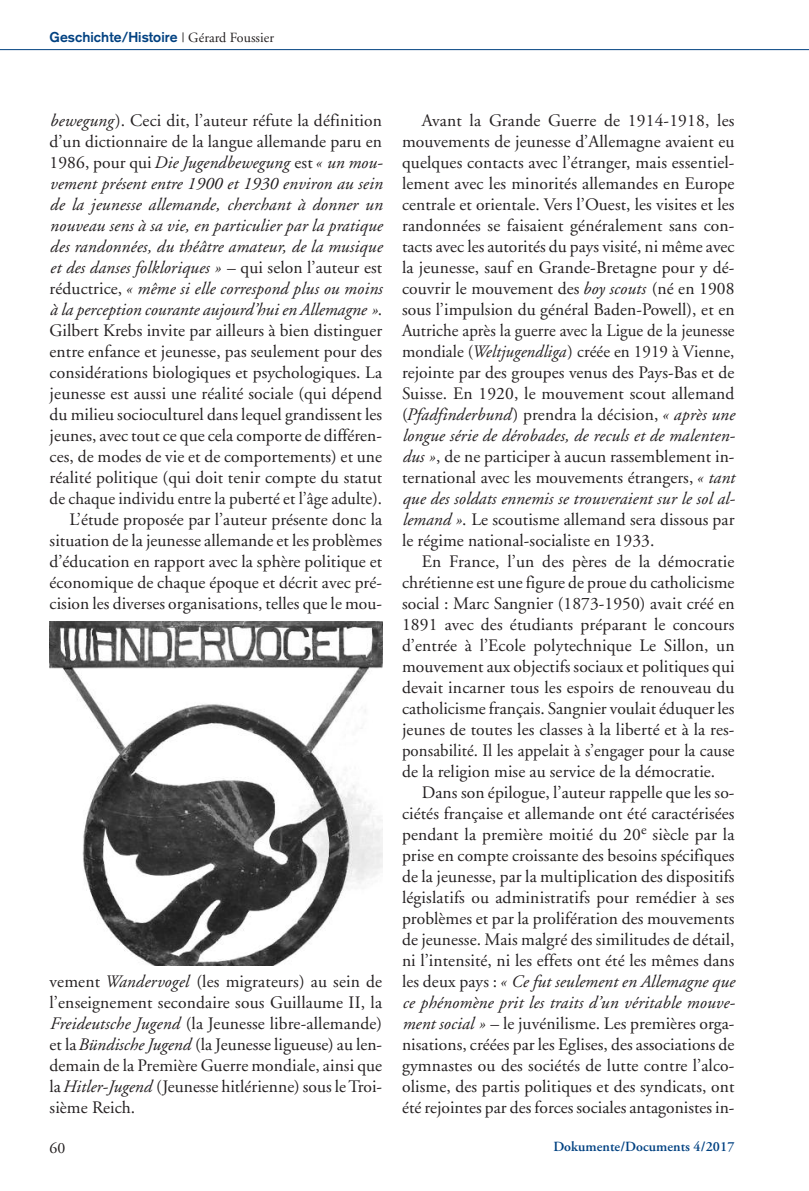
<style>
.page{position:relative;width:809px;height:1191px;background:#fff}
.page>*{position:absolute;margin:0;border:0;box-sizing:border-box;transform-origin:0 0}
.t1{font:17.5px/21px "Adobe Garamond";letter-spacing:.005em;color:#231f20;text-align:justify}
.t2{font:15.75px "Adobe Garamond";color:#231f20}
.t3{font:700 14px "Akzidenz Grotesk";letter-spacing:.005em;color:#014181}
.t4{font:600 14px "Adobe Garamond";letter-spacing:.005em;color:#014181}
.s1{font-family:"Adobe Garamond";font-weight:400;color:#231f20}
.s2{font-style:italic}
</style>
<div class="page">
<hr style="left:0;top:49px;width:809px;height:1px;background:#014181">
<img style="left:50px;top:621px;width:332px;height:344px">
<p class="t3" style="left:50px;top:32px;width:226px">Geschichte/Histoire <span class="s1">| Gérard Foussier</span></p>
<p class="t1" style="left:50px;top:111px;width:335px;text-align:right"><span class="s2">bewegung</span>). Ceci dit, l’auteur réfute la définition d’un dictionnaire de la langue allemande paru en 1986, pour qui<span class="s2">Die Jugendbewegung</span> est <span class="s2">« un mou&shy;vement présent entre 1900 et 1930 environ au sein de la jeunesse allemande, cherchant à donner un nouveau sens à sa vie, en particulier par la pratique des randonnées, du théâtre amateur, de la musique et des danses folkloriques »</span> – qui selon l’auteur est réductrice, <span class="s2">« même si elle correspond plus ou moins à la perception courante aujourd’hui en Allemagne »</span>.<br>Gilbert Krebs invite par ailleurs à bien distinguer entre enfance et jeunesse, pas seulement pour des considérations biologiques et psychologiques. La jeunesse est aussi une réalité sociale (qui dépend du milieu socioculturel dans lequel grandissent les jeunes, avec tout ce que cela comporte de différen&shy;ces, de modes de vie et de comportements) et une réalité politique (qui doit tenir compte du statut de chaque individu entre la puberté et l’âge adulte).<br>L’étude proposée par l’auteur présente donc la situation de la jeunesse allemande et les problèmes d’éducation en rapport avec la sphère politique et économique de chaque époque et décrit avec pré&shy;cision les diverses organisations, telles que le mou-</p>
<p class="t1" style="left:50px;top:972px;width:334px">vement <span class="s2">Wandervogel</span> (les migrateurs) au sein de l’enseignement secondaire sous Guillaume II, la <span class="s2">Freideutsche Jugend</span> (la Jeunesse libre-allemande) et la<span class="s2">Bündische Jugend</span> (la Jeunesse ligueuse) au len&shy;demain de la Première Guerre mondiale, ainsi que la<span class="s2">Hitler-Jugend</span> (Jeunesse hitlérienne) sous leTroi&shy;sième Reich.</p>
<p class="t1" style="left:402px;top:111px;width:335px;text-indent:20px">Avant la Grande Guerre de 1914-1918, les mouvements de jeunesse d’Allemagne avaient eu quelques contacts avec l’étranger, mais essentiel&shy;lement avec les minorités allemandes en Europe centrale et orientale. Vers l’Ouest, les visites et les randonnées se faisaient généralement sans con&shy;tacts avec les autorités du pays visité, ni même avec la jeunesse, sauf en Grande-Bretagne pour y dé&shy;couvrir le mouvement des <span class="s2">boy scouts</span> (né en 1908 sous l’impulsion du général Baden-Powell), et en Autriche après la guerre avec la Ligue de la jeunesse mondiale (<span class="s2">Weltjugendliga</span>) créée en 1919 à Vienne, rejointe par des groupes venus des Pays-Bas et de Suisse. En 1920, le mouvement scout allemand (<span class="s2">Pfadfinderbund</span>) prendra la décision, <span class="s2">« après une longue série de dérobades, de reculs et de malenten&shy;dus »</span>, de ne participer à aucun rassemblement in&shy;ternational avec les mouvements étrangers, <span class="s2">« tant que des soldats ennemis se trouveraient sur le sol al&shy;lemand »</span>. Le scoutisme allemand sera dissous par le régime national-socialiste en 1933.</p>
<p class="t1" style="left:402px;top:552px;width:334px;text-indent:20px">En France, l’un des pères de la démocratie chrétienne est une figure de proue du catholicisme social : Marc Sangnier (1873-1950) avait créé en 1891 avec des étudiants préparant le concours d’entrée à l’Ecole polytechnique Le Sillon, un mouvement aux objectifs sociaux et politiques qui devait incarner tous les espoirs de renouveau du catholicisme français. Sangnier voulait éduquer les jeunes de toutes les classes à la liberté et à la res&shy;ponsabilité. Il les appelait à s’engager pour la cause de la religion mise au service de la démocratie.</p>
<p class="t1" style="left:402px;top:783px;width:335px;text-indent:20px">Dans son épilogue, l’auteur rappelle que les so&shy;ciétés française et allemande ont été caractérisées pendant la première moitié du 20<sup>e</sup> siècle par la prise en compte croissante des besoins spécifiques de la jeunesse, par la multiplication des dispositifs législatifs ou administratifs pour remédier à ses problèmes et par la prolifération des mouvements de jeunesse. Mais malgré des similitudes de détail, ni l’intensité, ni les effets ont été les mêmes dans les deux pays : <span class="s2">« Ce fut seulement en Allemagne que ce phénomène prit les traits d’un véritable mouve&shy;ment social »</span> – le juvénilisme. Les premières orga&shy;nisations, créées par les Eglises, des associations de gymnastes ou des sociétés de lutte contre l’alco&shy;olisme, des partis politiques et des syndicats, ont été rejointes par des forces sociales antagonistes in-</p>
<p class="t2" style="left:50px;top:1141px;width:17px">60</p>
<p class="t4" style="left:553px;top:1141px;width:183px">Dokumente/Documents 4/2017</p>
</div>
